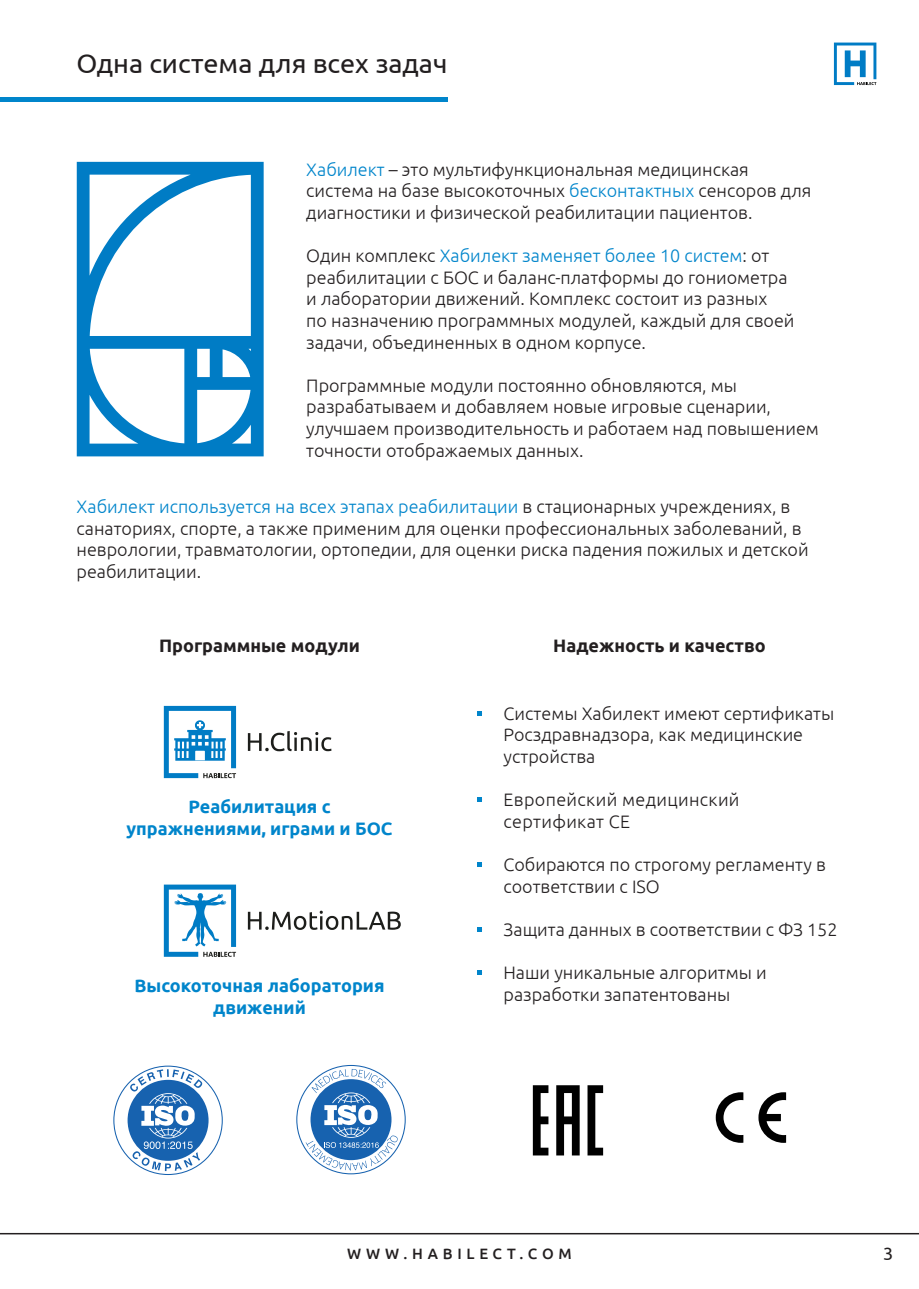
<style>
.page{position:relative;width:919px;height:1289px;background:#fff}
.page>*{position:absolute;margin:0;border:0;box-sizing:border-box;transform-origin:0 0}
.t1{font:27px "Ubuntu";color:#231f20}
.t2{font:300 18px/21.6px "Ubuntu";color:#231f20}
.t3{font:700 18px/21.6px "Ubuntu";color:#0085cb;text-align:center}
.t4{font:700 18px "Ubuntu";color:#231f20}
.t5{font:300 18px/21.6px "Ubuntu";letter-spacing:.02em;color:#231f20}
.t6{font:18px "Ubuntu";color:#231f20}
.t7{font:500 15px "Ubuntu";letter-spacing:.32em;color:#231f20}
.s1{color:#0085cb}
</style>
<div class="page">
<hr style="left:0;top:1232px;width:918px;height:2px;background:#231f20">
<hr style="left:0;top:98px;width:447px;height:4px;background:#0085cb">
<svg style="left:77px;top:162px;width:186px;height:294px"></svg>
<svg style="left:164px;top:706px;width:72px;height:72px"></svg>
<svg style="left:248px;top:731px;width:83px;height:20px"></svg>
<svg style="left:164px;top:884px;width:72px;height:72px"></svg>
<svg style="left:248px;top:910px;width:153px;height:19px"></svg>
<svg style="left:758px;top:1092px;width:28px;height:50px"></svg>
<svg style="left:715px;top:1092px;width:28px;height:50px"></svg>
<svg style="left:533px;top:1085px;width:70px;height:70px"></svg>
<svg style="left:113px;top:1065px;width:110px;height:109px"></svg>
<svg style="left:296px;top:1064px;width:109px;height:110px"></svg>
<svg style="left:833px;top:43px;width:43px;height:42px"></svg>
<svg style="left:477px;top:711px;width:5px;height:4px"></svg>
<svg style="left:477px;top:797px;width:5px;height:5px"></svg>
<svg style="left:477px;top:862px;width:5px;height:5px"></svg>
<svg style="left:477px;top:927px;width:5px;height:4px"></svg>
<svg style="left:477px;top:970px;width:5px;height:5px"></svg>
<h1 class="t1" style="left:77px;top:47px;width:372px">Одна система для всех задач</h1>
<p class="t2" style="left:306px;top:158px;width:506px"><span class="s1">Хабилект</span> – это мультифункциональная медицинская система на базе высокоточных <span class="s1">бесконтактных</span> сенсоров для диагностики и физической реабилитации пациентов.</p>
<p class="t2" style="left:306px;top:244px;width:489px">Один комплекс <span class="s1">Хабилект заменяет более 10 систем</span>: от реабилитации с БОС и баланс-платформы до гониометра и лаборатории движений. Комплекс состоит из разных<br>по назначению программных модулей, каждый для своей задачи, объединенных в одном корпусе.</p>
<p class="t2" style="left:306px;top:374px;width:514px">Программные модули постоянно обновляются, мы разрабатываем и добавляем новые игровые сценарии, улучшаем производительность и работаем над повышением точности отображаемых данных.</p>
<p class="t2" style="left:77px;top:495px;width:733px"><span class="s1">Хабилект используется на всех этапах реабилитации</span> в стационарных учреждениях, в санаториях, спорте, а также применим для оценки профессиональных заболеваний, в неврологии, травматологии, ортопедии, для оценки риска падения пожилых и детской реабилитации.</p>
<p class="t4" style="left:159px;top:634px;width:202px">Программные модули</p>
<p class="t4" style="left:553px;top:634px;width:214px">Надежность и качество</p>
<p class="t3" style="left:126px;top:796px;width:268px">Реабилитация с упражнениями, играми и БОС</p>
<p class="t3" style="left:134px;top:974px;width:252px">Высокоточная лаборатория движений</p>
<p class="t2" style="left:503px;top:702px;width:332px;text-indent:-27px">• Системы Хабилект имеют сертификаты<br>Росздравнадзора, как медицинские устройства</p>
<p class="t5" style="left:503px;top:788px;width:237px;text-indent:-27px">• Европейский медицинский сертификат СЕ</p>
<p class="t2" style="left:503px;top:853px;width:324px;text-indent:-27px">• Собираются по строгому регламенту в соответствии с ISO</p>
<p class="t2" style="left:476px;top:918px;width:362px">• Защита данных в соответствии с ФЗ 152</p>
<p class="t2" style="left:476px;top:961px;width:292px;text-align:center">• Наши уникальные алгоритмы и разработки запатентованы</p>
<p class="t7" style="left:347px;top:1244px;width:226px">WWW.HABILECT.COM</p>
<p class="t6" style="left:883px;top:1242px;width:12px">3</p>
</div>
